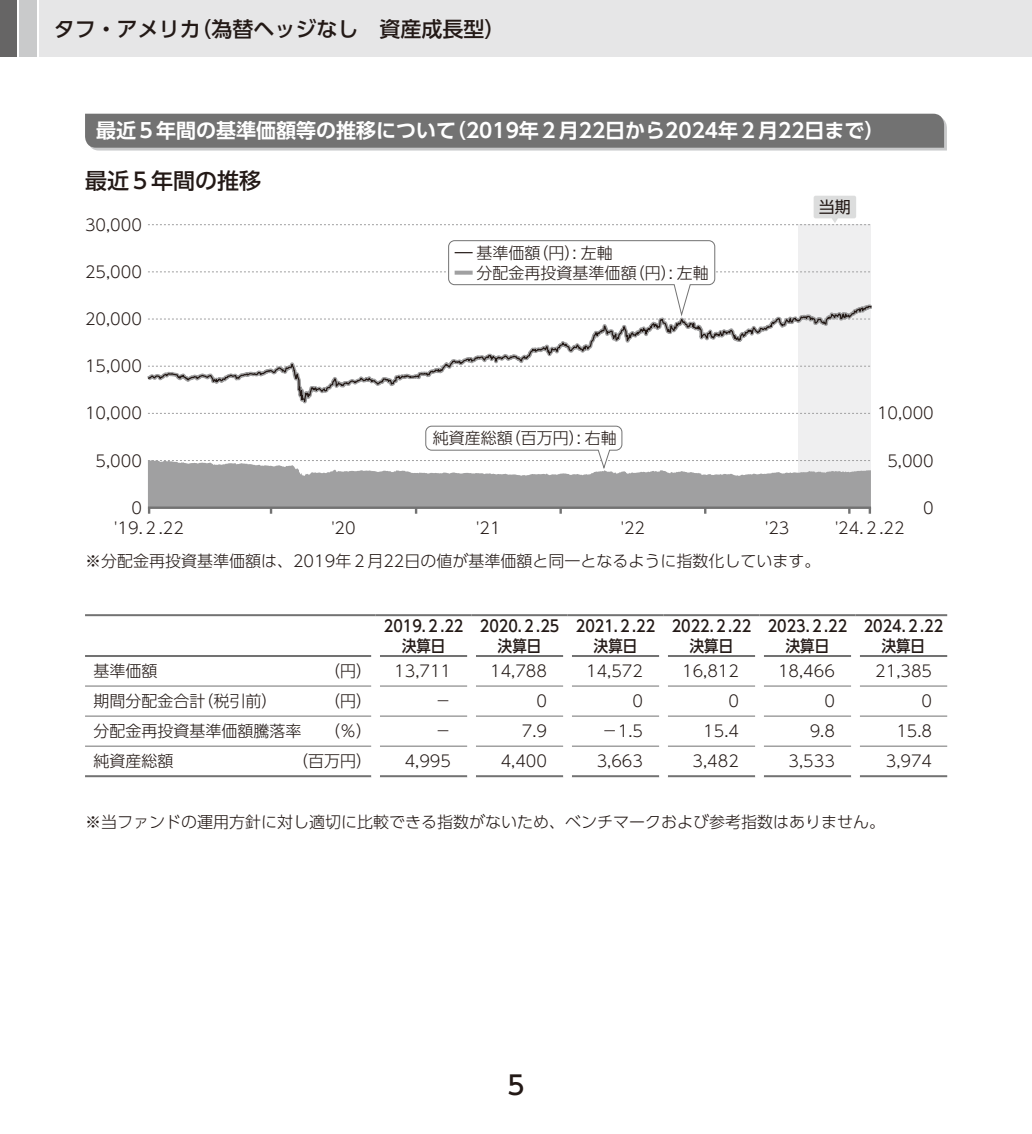
<style>
.page{position:relative;width:1032px;height:1134px;background:#fff}
.page>*{position:absolute;margin:0;border:0;box-sizing:border-box;transform-origin:0 0}
.t1{font:500 26px "UD Shin Go Pro";color:#231916}
.t2{font:500 22px "UD Shin Go Pro";color:#231916}
.t3{font:500 21px "UD Shin Go Pro";color:#231916}
.t4{font:700 20px "UD Shin Go Pro De";color:#fff}
.t5{font:300 16px "UD Shin Go Pro";color:#231916}
.t6{font:500 16px/20px "UD Shin Go Pro";color:#231916;scale:.9 1}
.t7{font:16px "UD Shin Go Pro";color:#231916}
</style>
<div class="page">
<div style="left:40px;top:0;width:992px;height:57px;background:#e6e6e7"></div>
<div style="left:20px;top:0;width:17px;height:57px;background:#c9cacb"></div>
<div style="left:0;top:0;width:17px;height:57px;background:#666565"></div>
<hr style="left:85px;top:655px;width:286px;height:2px;background:#727272">
<hr style="left:380px;top:655px;width:87px;height:2px;background:#727272">
<hr style="left:476px;top:655px;width:87px;height:2px;background:#727272">
<hr style="left:572px;top:655px;width:87px;height:2px;background:#727272">
<hr style="left:668px;top:655px;width:87px;height:2px;background:#727272">
<hr style="left:764px;top:655px;width:87px;height:2px;background:#727272">
<hr style="left:860px;top:655px;width:87px;height:2px;background:#727272">
<hr style="left:85px;top:775px;width:286px;height:2px;background:#727272">
<hr style="left:380px;top:775px;width:87px;height:2px;background:#727272">
<hr style="left:476px;top:775px;width:87px;height:2px;background:#727272">
<hr style="left:572px;top:775px;width:87px;height:2px;background:#727272">
<hr style="left:668px;top:775px;width:87px;height:2px;background:#727272">
<hr style="left:764px;top:775px;width:87px;height:2px;background:#727272">
<hr style="left:860px;top:775px;width:87px;height:2px;background:#727272">
<hr style="left:85px;top:716px;width:286px;height:1px;background:#727272">
<hr style="left:380px;top:716px;width:87px;height:1px;background:#727272">
<hr style="left:476px;top:716px;width:87px;height:1px;background:#727272">
<hr style="left:572px;top:716px;width:87px;height:1px;background:#727272">
<hr style="left:668px;top:716px;width:87px;height:1px;background:#727272">
<hr style="left:764px;top:716px;width:87px;height:1px;background:#727272">
<hr style="left:860px;top:716px;width:87px;height:1px;background:#727272">
<hr style="left:85px;top:746px;width:286px;height:1px;background:#727272">
<hr style="left:380px;top:746px;width:87px;height:1px;background:#727272">
<hr style="left:476px;top:746px;width:87px;height:1px;background:#727272">
<hr style="left:572px;top:746px;width:87px;height:1px;background:#727272">
<hr style="left:668px;top:746px;width:87px;height:1px;background:#727272">
<hr style="left:764px;top:746px;width:87px;height:1px;background:#727272">
<hr style="left:860px;top:746px;width:87px;height:1px;background:#727272">
<hr style="left:85px;top:686px;width:286px;height:1px;background:#727272">
<hr style="left:380px;top:686px;width:87px;height:1px;background:#727272">
<hr style="left:476px;top:686px;width:87px;height:1px;background:#727272">
<hr style="left:572px;top:686px;width:87px;height:1px;background:#727272">
<hr style="left:668px;top:686px;width:87px;height:1px;background:#727272">
<hr style="left:764px;top:686px;width:87px;height:1px;background:#727272">
<hr style="left:860px;top:686px;width:87px;height:1px;background:#727272">
<hr style="left:85px;top:614px;width:291px;height:2px;background:#727272">
<hr style="left:376px;top:614px;width:96px;height:2px;background:#727272">
<hr style="left:472px;top:614px;width:95px;height:2px;background:#727272">
<hr style="left:567px;top:614px;width:96px;height:2px;background:#727272">
<hr style="left:663px;top:614px;width:96px;height:2px;background:#727272">
<hr style="left:759px;top:614px;width:96px;height:2px;background:#727272">
<hr style="left:855px;top:614px;width:92px;height:2px;background:#727272">
<svg style="left:85px;top:114px;width:862px;height:37px;background:#7a7b7b"></svg>
<div style="left:799px;top:225px;width:72px;height:283px;background:#efeff0"></div>
<svg style="left:148px;top:196px;width:723px;height:29px"></svg>
<svg style="left:148px;top:240px;width:722px;height:47px"></svg>
<svg style="left:148px;top:459px;width:723px;height:55px"></svg>
<svg style="left:425px;top:287px;width:374px;height:172px"></svg>
<svg style="left:148px;top:304px;width:723px;height:118px"></svg>
<h3 class="t3" style="left:54px;top:12px;width:453px">タフ・アメリカ（為替ヘッジなし　資産成長型）</h3>
<p class="t4" style="left:96px;top:114px;width:790px">最近５年間の基準価額等の推移について（2019年２月22日から2024年２月22日まで）</p>
<h2 class="t2" style="left:85px;top:163px;width:177px">最近５年間の推移</h2>
<p class="t5" style="left:85px;top:212px;width:58px">30,000</p>
<p class="t5" style="left:85px;top:259px;width:58px">25,000</p>
<p class="t5" style="left:85px;top:306px;width:58px">20,000</p>
<p class="t5" style="left:85px;top:353px;width:58px">15,000</p>
<p class="t5" style="left:85px;top:400px;width:58px">10,000</p>
<p class="t5" style="left:96px;top:448px;width:48px">5,000</p>
<p class="t5" style="left:131px;top:495px;width:12px">0</p>
<p class="t5" style="left:477px;top:240px;width:138px">基準価額（円）: 左軸</p>
<p class="t5" style="left:477px;top:260px;width:234px">分配金再投資基準価額（円）: 左軸</p>
<p class="t5" style="left:433px;top:425px;width:186px">純資産総額（百万円）: 右軸</p>
<p class="t7" style="left:819px;top:194px;width:33px">当期</p>
<p class="t5" style="left:877px;top:400px;width:58px">10,000</p>
<p class="t5" style="left:887px;top:448px;width:48px">5,000</p>
<p class="t5" style="left:923px;top:495px;width:12px">0</p>
<p class="t5" style="left:114px;top:515px;width:71px">'19.２.22</p>
<p class="t5" style="left:331px;top:515px;width:26px">'20</p>
<p class="t5" style="left:476px;top:515px;width:26px">'21</p>
<p class="t5" style="left:621px;top:515px;width:26px">'22</p>
<p class="t5" style="left:765px;top:515px;width:26px">'23</p>
<p class="t5" style="left:835px;top:515px;width:71px">'24.２.22</p>
<p class="t5" style="left:85px;top:548px;width:737px">※分配金再投資基準価額は、2019年２月22日の値が基準価額と同一となるように指数化しています。</p>
<p class="t6" style="left:402px;top:615px;width:603px;text-indent:-18px">2019.２.22 2020.２.25 2021.２.22 2022.２.22 2023.２.22 2024.２.22決算日</p>
<p class="t6" style="left:498px;top:635px;width:50px">決算日</p>
<p class="t6" style="left:594px;top:635px;width:50px">決算日</p>
<p class="t6" style="left:690px;top:635px;width:50px">決算日</p>
<p class="t6" style="left:786px;top:635px;width:50px">決算日</p>
<p class="t6" style="left:882px;top:635px;width:50px">決算日</p>
<p class="t5" style="left:94px;top:658px;width:65px">基準価額</p>
<p class="t5" style="left:324px;top:658px;width:49px">（円）</p>
<p class="t5" style="left:394px;top:658px;width:58px">13,711</p>
<p class="t5" style="left:490px;top:658px;width:58px">14,788</p>
<p class="t5" style="left:586px;top:658px;width:58px">14,572</p>
<p class="t5" style="left:682px;top:658px;width:58px">16,812</p>
<p class="t5" style="left:778px;top:658px;width:58px">18,466</p>
<p class="t5" style="left:875px;top:658px;width:58px">21,385</p>
<p class="t5" style="left:94px;top:688px;width:185px">期間分配金合計（税引前）</p>
<p class="t5" style="left:324px;top:688px;width:49px">（円）</p>
<p class="t5" style="left:435px;top:688px;width:17px">－</p>
<p class="t5" style="left:536px;top:688px;width:12px">0</p>
<p class="t5" style="left:632px;top:688px;width:12px">0</p>
<p class="t5" style="left:728px;top:688px;width:12px">0</p>
<p class="t5" style="left:824px;top:688px;width:12px">0</p>
<p class="t5" style="left:921px;top:688px;width:12px">0</p>
<p class="t5" style="left:94px;top:718px;width:209px">分配金再投資基準価額騰落率</p>
<p class="t5" style="left:324px;top:718px;width:49px">（％）</p>
<p class="t5" style="left:435px;top:718px;width:17px">－</p>
<p class="t5" style="left:522px;top:718px;width:27px">7.9</p>
<p class="t5" style="left:602px;top:718px;width:43px">－1.5</p>
<p class="t5" style="left:703px;top:718px;width:37px">15.4</p>
<p class="t5" style="left:810px;top:718px;width:27px">9.8</p>
<p class="t5" style="left:896px;top:718px;width:37px">15.8</p>
<p class="t5" style="left:94px;top:748px;width:81px">純資産総額</p>
<p class="t5" style="left:292px;top:748px;width:81px">（百万円）</p>
<p class="t5" style="left:405px;top:748px;width:48px">4,995</p>
<p class="t5" style="left:501px;top:748px;width:48px">4,400</p>
<p class="t5" style="left:597px;top:748px;width:48px">3,663</p>
<p class="t5" style="left:693px;top:748px;width:48px">3,482</p>
<p class="t5" style="left:788px;top:748px;width:48px">3,533</p>
<p class="t5" style="left:886px;top:748px;width:48px">3,974</p>
<p class="t5" style="left:85px;top:809px;width:801px">※当ファンドの運用方針に対し適切に比較できる指数がないため、ベンチマークおよび参考指数はありません。</p>
<h1 class="t1" style="left:507px;top:1063px;width:19px">5</h1>
</div>
